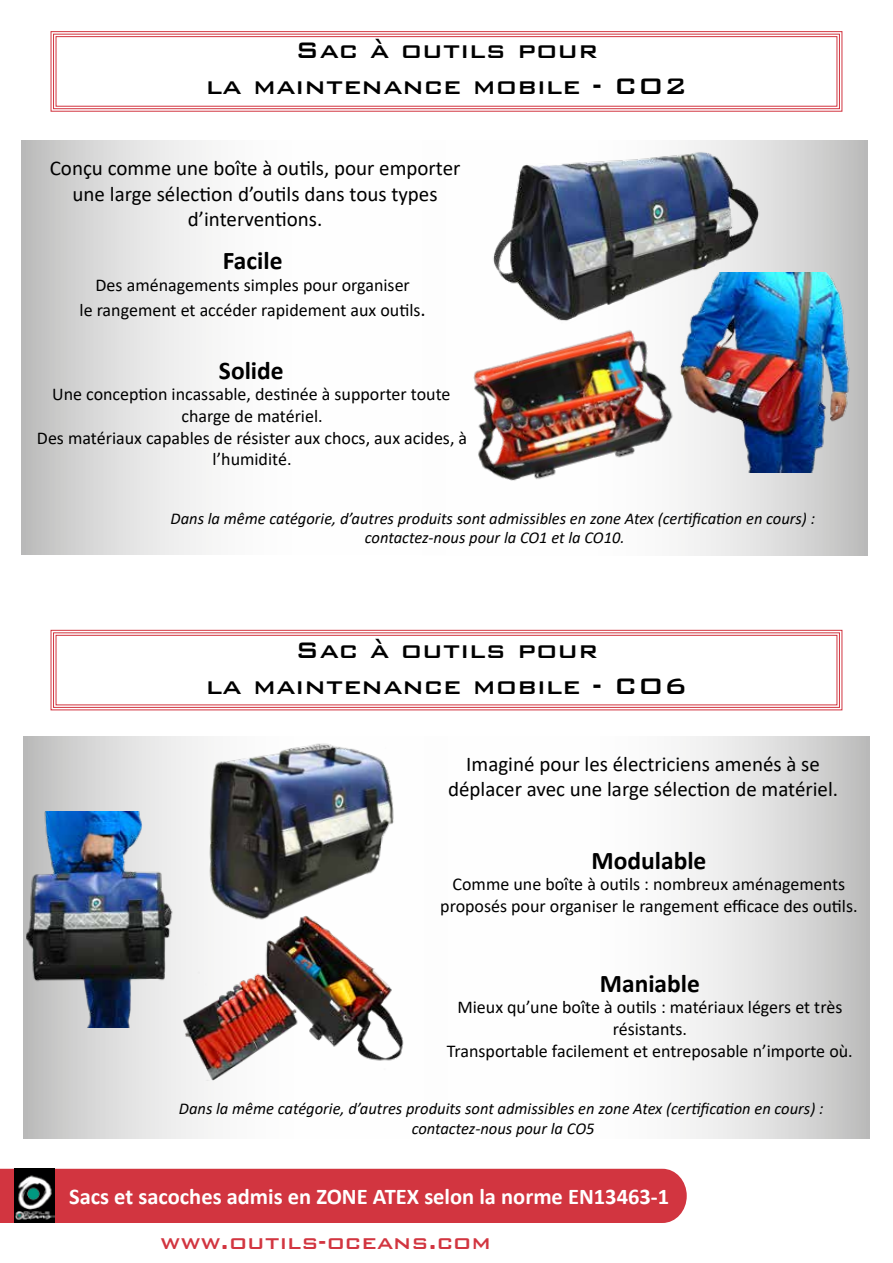
<style>
.page{position:relative;width:893px;height:1263px;background:#fff}
.page>*{position:absolute;margin:0;border:0;box-sizing:border-box;transform-origin:0 0}
.t1{font:500 30px/36px "Bank Gothic BT";color:#000;text-align:center}
.t2{font:700 25.5px "Calibri";color:#000}
.t3{font:500 25.5px "Bank Gothic BT";color:#d23540}
.t4{font:700 22.5px "Calibri";color:#fff}
.t5{font:21px/25.2px "Calibri";color:#000;text-align:center}
.t6{font:18px/21.6px "Calibri";color:#000;text-align:center}
.t7{font:italic 16.5px/19.8px "Calibri";color:#000;text-align:center}
.s1{font-size:21px}
</style>
<div class="page">
<div style="left:0;top:1169px;width:687px;height:54px;background:#d23540"></div>
<img style="left:15px;top:1168px;width:40px;height:55px">
<svg style="left:681px;top:140px;width:186px;height:415px;background:#d4d5d5"></svg>
<svg style="left:683px;top:736px;width:186px;height:402px"></svg>
<svg style="left:22px;top:140px;width:187px;height:415px"></svg>
<svg style="left:24px;top:736px;width:187px;height:402px;background:#d9d9d9"></svg>
<img style="left:493px;top:141px;width:276px;height:176px">
<img style="left:473px;top:317px;width:216px;height:184px">
<img style="left:671px;top:273px;width:194px;height:199px">
<svg style="left:50px;top:31px;width:793px;height:81px"></svg>
<div style="left:53px;top:34px;width:787px;height:75px;border:1px solid #d23540"></div>
<div style="left:56px;top:36px;width:781px;height:71px;border:1px solid #d23540"></div>
<img style="left:188px;top:736px;width:206px;height:176px">
<img style="left:27px;top:811px;width:150px;height:216px">
<img style="left:169px;top:912px;width:235px;height:169px">
<svg style="left:50px;top:629px;width:793px;height:82px"></svg>
<div style="left:53px;top:632px;width:787px;height:76px;border:1px solid #d23540"></div>
<div style="left:56px;top:635px;width:781px;height:70px;border:1px solid #d23540"></div>
<h1 class="t1" style="left:206px;top:31px;width:483px">Sac à outils pour<br>la maintenance mobile - CO2</h1>
<p class="t5" style="left:50px;top:155px;width:412px">Conçu comme une boîte à outils, pour emporter une large sélection d’outils dans tous types d’interventions.</p>
<h2 class="t2" style="left:223px;top:242px;width:61px">Facile</h2>
<p class="t6" style="left:80px;top:272px;width:348px;line-height:25.2px">Des aménagements simples pour organiser<br>le rangement et accéder rapidement aux outils<span class="s1">.</span></p>
<h2 class="t2" style="left:219px;top:352px;width:66px">Solide</h2>
<p class="t6" style="left:37px;top:383px;width:432px">Une conception incassable, destinée à supporter toute charge de matériel.<br>Des matériaux capables de résister aux chocs, aux acides, à l’humidité.</p>
<p class="t7" style="left:171px;top:507px;width:646px">Dans la même catégorie, d’autres produits sont admissibles en zone Atex (certification en cours) : contactez-nous pour la CO1 et la CO10.</p>
<h1 class="t1" style="left:206px;top:631px;width:483px">Sac à outils pour<br>la maintenance mobile - CO6</h1>
<p class="t5" style="left:448px;top:750px;width:392px">Imaginé pour les électriciens amenés à se déplacer avec une large sélection de matériel.</p>
<h2 class="t2" style="left:591px;top:842px;width:117px">Modulable</h2>
<p class="t6" style="left:440px;top:873px;width:419px">Comme une boîte à outils : nombreux aménagements proposés pour organiser le rangement efficace des outils.</p>
<h2 class="t2" style="left:600px;top:965px;width:102px">Maniable</h2>
<p class="t6" style="left:447px;top:996px;width:407px">Mieux qu’une boîte à outils : matériaux légers et très résistants.<br>Transportable facilement et entreposable n’importe où.</p>
<p class="t7" style="left:179px;top:1098px;width:646px">Dans la même catégorie, d’autres produits sont admissibles en zone Atex (certification en cours) : contactez-nous pour la CO5</p>
<p class="t4" style="left:69px;top:1180px;width:602px">Sacs et sacoches admis en ZONE ATEX selon la norme EN13463-1</p>
<h2 class="t3" style="left:160px;top:1229px;width:332px">www.outils-oceans.com</h2>
</div>
